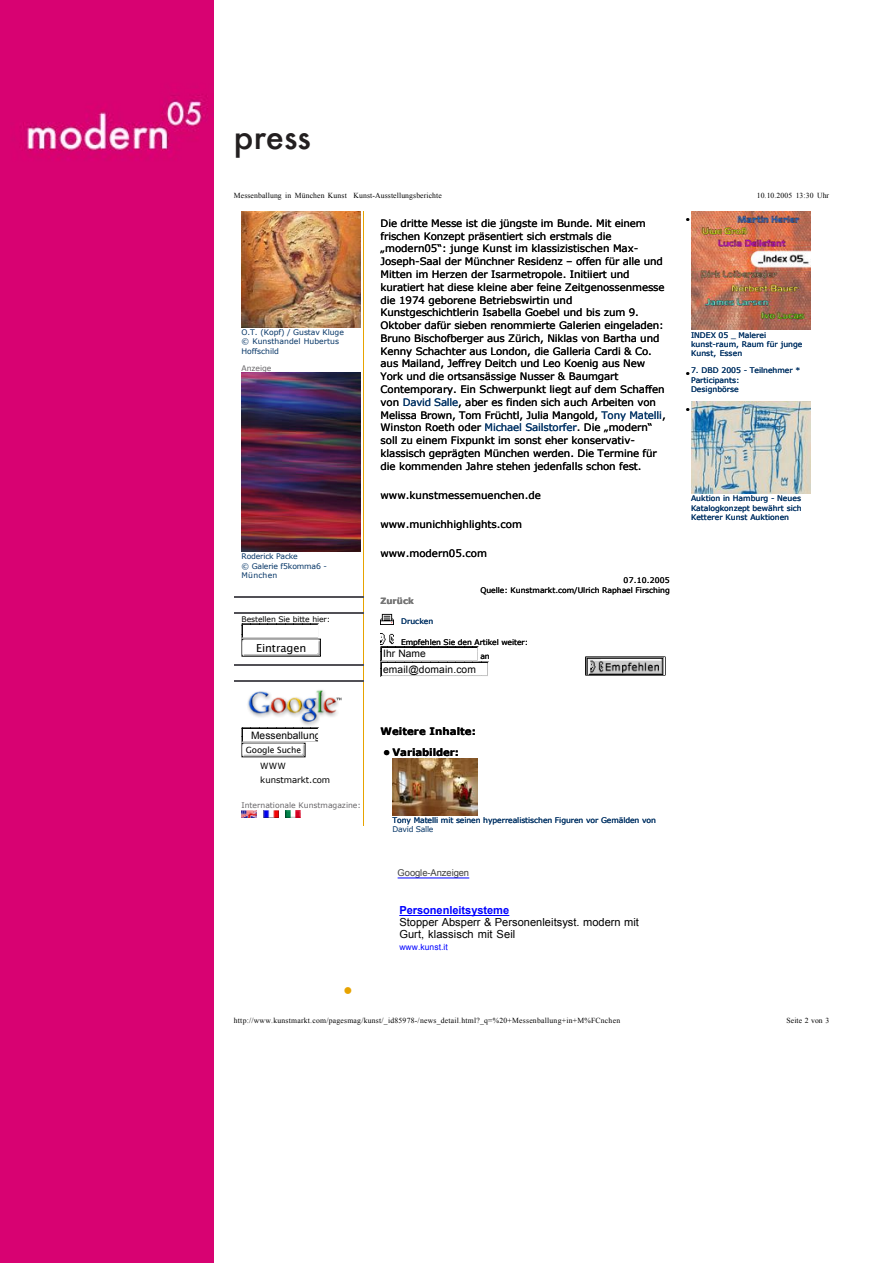
<style>
.page{position:relative;width:893px;height:1263px;background:#fff}
.page>*{position:absolute;margin:0;border:0;box-sizing:border-box;transform-origin:0 0}
.t1{font:500 33px "Futura";color:#231f20}
.t2{font:700 13.65px "Verdana";color:#e7a300}
.t3{font:11.1px/12px "Arial MS";color:#000}
.t4{font:11.1px "Lucida Grande";letter-spacing:-.005em;color:#000}
.t5{font:10.2px/12.8px "Verdana";letter-spacing:-.01em;color:#000}
.t6{font:10.2px "Arial MS";letter-spacing:.005em;color:#000}
.t7{font:700 10.2px "Verdana";color:#000}
.t8{font:9.45px "Arial MS";letter-spacing:-.005em;color:#3f3f3f}
.t9{font:8.55px/16.2px "Lucida Grande";letter-spacing:-.01em;color:#000;text-align:center}
.t10{font:8.55px "Verdana";color:#000}
.t11{font:8.55px "Arial MS";letter-spacing:.01em;color:#00f}
.t12{font:700 8.55px "Verdana";letter-spacing:.005em;color:#777}
.t13{font:7.65px/9.4px "Verdana";letter-spacing:-.005em;color:#033365}
.t14{font:7.65px "Times New Roman MS";letter-spacing:.03em;color:#000}
.t15{font:7.65px/9.4px "Verdana";letter-spacing:-.01em;color:#000;text-align:right}
.t16{font:7.65px "Verdana";color:#676568}
.t17{font:7.65px "Times New Roman MS";letter-spacing:.005em;color:#000}
.s1{color:#033365}
.s2{color:#000}
.s3{font-family:"Verdana"}
.s4{font-family:"Arial Bold MS";color:#00f}
</style>
<div class="page">
<div style="left:0;top:0;width:213px;height:1263px;background:#d80272"></div>
<img style="left:25px;top:95px;width:183px;height:57px">
<hr style="left:398px;top:877px;width:71px;height:1px;background:#00f">
<hr style="left:399px;top:915px;width:110px;height:1px;background:#00f">
<svg style="left:585px;top:657px;width:81px;height:18px"></svg>
<hr style="left:363px;top:211px;width:1px;height:615px;background:#e7a300">
<img style="left:242px;top:211px;width:119px;height:116px">
<img style="left:242px;top:373px;width:119px;height:179px">
<hr style="left:234px;top:596px;width:129px;height:2px;background:#515056">
<hr style="left:234px;top:612px;width:129px;height:2px;background:#515056">
<div style="left:242px;top:639px;width:79px;height:18px;border:1px solid #000"></div>
<svg style="left:242px;top:623px;width:78px;height:33px"></svg>
<hr style="left:234px;top:664px;width:129px;height:2px;background:#515056">
<hr style="left:234px;top:680px;width:129px;height:2px;background:#515056">
<img style="left:247px;top:690px;width:95px;height:36px">
<svg style="left:242px;top:727px;width:77px;height:29px"></svg>
<img style="left:242px;top:810px;width:14px;height:8px">
<img style="left:264px;top:810px;width:14px;height:8px">
<img style="left:286px;top:810px;width:14px;height:8px">
<svg style="left:381px;top:613px;width:12px;height:11px"></svg>
<svg style="left:381px;top:634px;width:108px;height:43px"></svg>
<div style="left:382px;top:648px;width:95px;height:12px;background:#fff"></div>
<div style="left:382px;top:663px;width:105px;height:12px;background:#fff"></div>
<img style="left:586px;top:657px;width:79px;height:17px">
<img style="left:392px;top:758px;width:86px;height:57px">
<img style="left:691px;top:211px;width:118px;height:119px">
<img style="left:691px;top:402px;width:118px;height:92px">
<p class="t1" style="left:234px;top:114px;width:78px">press</p>
<p class="t14" style="left:234px;top:192px;width:210px">Messenballung in München Kunst Kunst-Ausstellungsberichte</p>
<p class="t14" style="left:757px;top:192px;width:74px">10.10.2005 13:30 Uhr</p>
<p class="t13" style="left:242px;top:328px;width:104px">O.T. (Kopf) / Gustav Kluge © Kunsthandel Hubertus<br>Hoffschild</p>
<p class="t16" style="left:242px;top:365px;width:31px">Anzeige</p>
<p class="t13" style="left:242px;top:552px;width:87px">Roderick Packe<br>© Galerie f5komma6 -<br>München</p>
<p class="t15" style="left:242px;top:615px;width:90px">Bestellen Sie bitte hier:</p>
<p class="t4" style="left:256px;top:643px;width:52px">Eintragen</p>
<p class="t5" style="left:381px;top:217px;width:287px">Die dritte Messe ist die jüngste im Bunde. Mit einem frischen Konzept präsentiert sich erstmals die „modern05“: junge Kunst im klassizistischen Max-Joseph-Saal der Münchner Residenz – offen für alle und Mitten im Herzen der Isarmetropole. Initiiert und kuratiert hat diese kleine aber feine Zeitgenossenmesse die 1974 geborene Betriebswirtin und Kunstgeschichtlerin Isabella Goebel und bis zum 9.<br>Oktober dafür sieben renommierte Galerien eingeladen:<br>Bruno Bischofberger aus Zürich, Niklas von Bartha und Kenny Schachter aus London, die Galleria Cardi &amp; Co. aus Mailand, Jeffrey Deitch und Leo Koenig aus New York und die ortsansässige Nusser &amp; Baumgart Contemporary. Ein Schwerpunkt liegt auf dem Schaffen von <span class="s1">David Salle</span>, aber es finden sich auch Arbeiten von Melissa Brown, Tom Früchtl, Julia Mangold, <span class="s1">Tony Matelli</span>, Winston Roeth oder <span class="s1">Michael Sailstorfer</span>. Die „modern“ soll zu einem Fixpunkt im sonst eher konservativ&shy;klassisch geprägten München werden. Die Termine für die kommenden Jahre stehen jedenfalls schon fest.</p>
<p class="t5" style="left:381px;top:490px;width:162px">www.kunstmessemuenchen.de</p>
<p class="t5" style="left:381px;top:519px;width:143px">www.munichhighlights.com</p>
<p class="t5" style="left:381px;top:548px;width:108px">www.modern05.com</p>
<p class="t15" style="left:480px;top:576px;width:191px">07.10.2005<br>Quelle: Kunstmarkt.com/Ulrich Raphael Firsching</p>
<p class="t12" style="left:381px;top:597px;width:35px">Zurück</p>
<p class="t13" style="left:401px;top:617px;width:34px">Drucken</p>
<p class="t15" style="left:401px;top:638px;width:129px">Empfehlen Sie den Artikel weiter:</p>
<p class="t6" style="left:383px;top:650px;width:44px">Ihr Name</p>
<p class="t15" style="left:480px;top:652px;width:11px">an</p>
<p class="t6" style="left:383px;top:665px;width:94px">email@domain.com</p>
<p class="t15" style="left:686px;top:215px;width:6px">•</p>
<p class="t13" style="left:691px;top:331px;width:113px">INDEX 05 _ Malerei kunst-raum, Raum für junge<br>Kunst, Essen</p>
<p class="t13" style="left:691px;top:367px;width:111px;text-indent:-5px"><span class="s2">•</span>7. DBD 2005 - Teilnehmer *<br>Participants:<br>Designbörse</p>
<p class="t15" style="left:686px;top:405px;width:6px">•</p>
<p class="t13" style="left:691px;top:494px;width:112px;text-align:justify">Auktion in Hamburg - Neues Katalogkonzept bewährt sich Ketterer Kunst Auktionen</p>
<p class="t7" style="left:381px;top:727px;width:97px">Weitere Inhalte:</p>
<p class="t7" style="left:383px;top:748px;width:77px">• Variabilder:</p>
<p class="t6" style="left:251px;top:731px;width:128px">Messenballung in München</p>
<p class="t9" style="left:246px;top:742px;width:57px">Google Suche<br><span class="s3">WWW</span></p>
<p class="t10" style="left:260px;top:776px;width:71px">kunstmarkt.com</p>
<p class="t16" style="left:242px;top:802px;width:121px">Internationale Kunstmagazine:</p>
<p class="t13" style="left:392px;top:816px;width:265px">Tony Matelli mit seinen hyperrealistischen Figuren vor Gemälden von<br>David Salle</p>
<p class="t2" style="left:343px;top:985px;width:11px">•</p>
<p class="t8" style="left:398px;top:869px;width:73px">Google-Anzeigen</p>
<p class="t3" style="left:399px;top:905px;width:241px"><span class="s4">Personenleitsysteme<br></span>Stopper Absperr &amp; Personenleitsyst. modern mit<br>Gurt, klassisch mit Seil</p>
<p class="t11" style="left:399px;top:944px;width:50px">www.kunst.it</p>
<p class="t14" style="left:234px;top:1018px;width:388px">http://www.kunstmarkt.com/pagesmag/kunst/_id85978-/news_detail.html?_q=%20+Messenballung+in+M%FCnchen</p>
<p class="t17" style="left:786px;top:1018px;width:44px">Seite 2 von 3</p>
</div>
